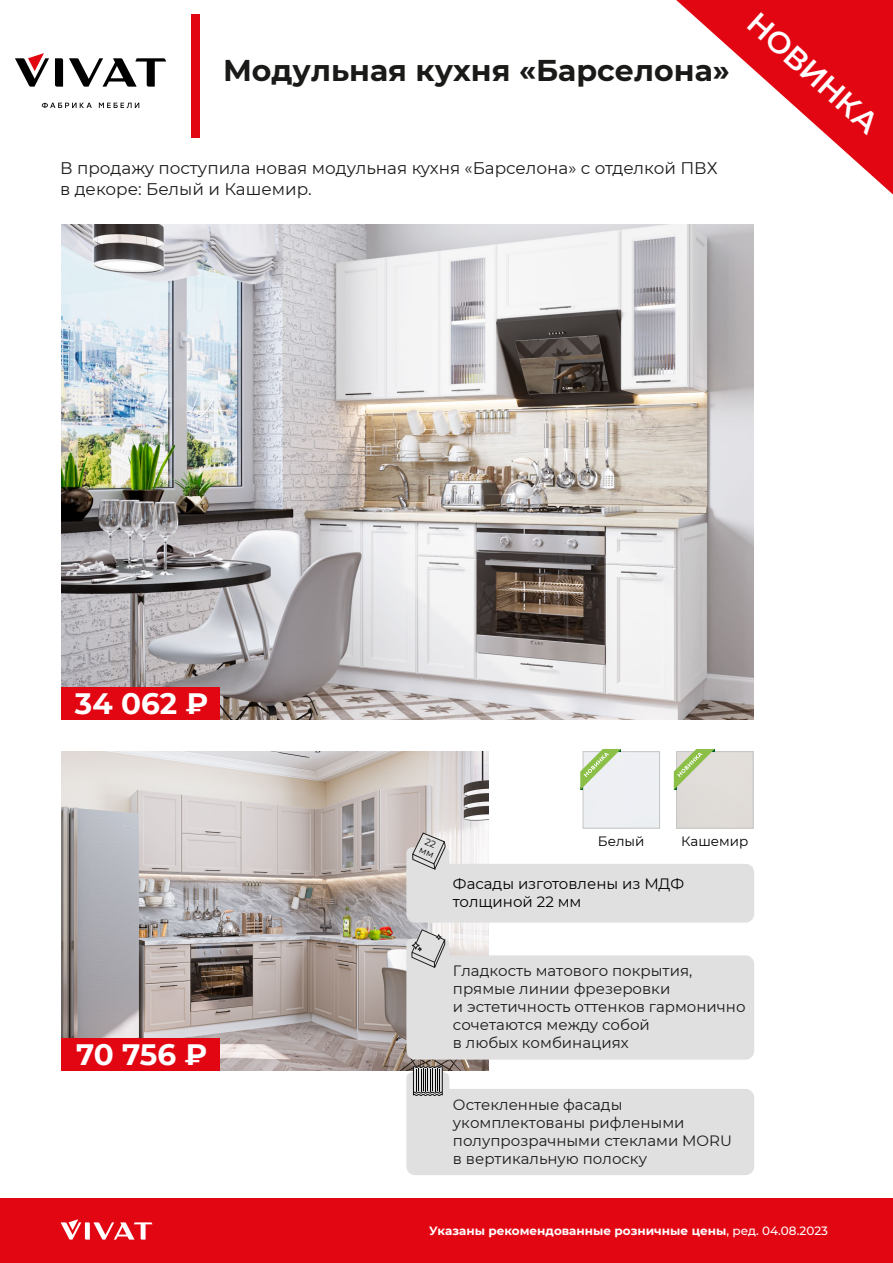
<style>
.page{position:relative;width:893px;height:1263px;background:#fff}
.page>*{position:absolute;margin:0;border:0;box-sizing:border-box;transform-origin:0 0}
.t1{font:700 30px "Montserrat";color:#1a1a18}
.t2{font:600 30px "Montserrat";color:#fff}
.t3{font:700 29.4px "Montserrat";color:#fff}
.t4{font:16.8px/21px "Montserrat";color:#1d1d1b}
.t5{font:15px/18px "Montserrat";color:#1a1a18}
.t6{font:15px/18px "Montserrat";color:#010000}
.t7{font:13.5px "Montserrat";color:#010000}
.t8{font:700 12px "Montserrat";color:#fff}
.t9{font:9.45px/9px "Montserrat";color:#010000}
.s1{font-weight:500}
</style>
<div class="page">
<div style="left:0;top:1199px;width:893px;height:64px;background:#e20613"></div>
<svg style="left:61px;top:1219px;width:91px;height:20px"></svg>
<svg style="left:676px;top:0;width:217px;height:194px"></svg>
<svg style="left:15px;top:53px;width:34px;height:34px"></svg>
<svg style="left:55px;top:58px;width:8px;height:29px"></svg>
<svg style="left:69px;top:58px;width:97px;height:29px"></svg>
<svg style="left:42px;top:103px;width:50px;height:5px"></svg>
<svg style="left:99px;top:103px;width:40px;height:5px"></svg>
<div style="left:191px;top:14px;width:8px;height:124px;background:#e20613"></div>
<img style="left:61px;top:224px;width:692px;height:496px">
<div style="left:61px;top:687px;width:159px;height:33px;background:#e20613"></div>
<img style="left:61px;top:751px;width:427px;height:320px">
<div style="left:61px;top:1038px;width:159px;height:33px;background:#e20613"></div>
<div style="left:406px;top:864px;width:348px;height:58px;background:#e1e0e1;border-radius:9px"></div>
<div style="left:406px;top:847px;width:43px;height:29px;background:#e1e0e1;border-radius:6px"></div>
<div style="left:406px;top:1089px;width:348px;height:86px;background:#e1e0e1;border-radius:9px"></div>
<div style="left:406px;top:1072px;width:43px;height:29px;background:#e1e0e1;border-radius:6px"></div>
<div style="left:406px;top:955px;width:348px;height:104px;background:#e1e0e1;border-radius:9px"></div>
<div style="left:406px;top:939px;width:43px;height:29px;background:#e1e0e1;border-radius:6px"></div>
<div style="left:676px;top:751px;width:77px;height:78px;border:1px solid #c4c5c5"></div>
<svg style="left:674px;top:749px;width:41px;height:41px;background:#c6d5ad"></svg>
<div style="left:583px;top:751px;width:77px;height:78px;border:1px solid #c4c5c5"></div>
<svg style="left:580px;top:749px;width:41px;height:41px;background:#cedfbc"></svg>
<svg style="left:412px;top:832px;width:34px;height:38px"></svg>
<svg style="left:411px;top:929px;width:34px;height:39px"></svg>
<svg style="left:413px;top:1066px;width:30px;height:30px"></svg>
<h1 class="t1" style="left:223px;top:49px;width:508px">Модульная кухня «Барселона»</h1>
<p class="t4" style="left:60px;top:157px;width:659px">В продажу поступила новая модульная кухня «Барселона» с отделкой ПВХ в декоре: Белый и Кашемир.</p>
<h1 class="t2" style="left:766px;top:2px;width:166px;rotate:42deg">НОВИНКА</h1>
<h2 class="t3" style="left:75px;top:682px;width:135px">34 062 ₽</h2>
<h2 class="t3" style="left:76px;top:1033px;width:133px">70 756 ₽</h2>
<p class="t9" style="left:426px;top:836px;width:16px;rotate:24deg">22 мм</p>
<p class="t7" style="left:598px;top:832px;width:48px">Белый</p>
<p class="t7" style="left:681px;top:832px;width:69px">Кашемир</p>
<p class="t6" style="left:453px;top:874px;width:233px">Фасады изготовлены из МДФ толщиной 22 мм</p>
<p class="t5" style="left:453px;top:961px;width:294px">Гладкость матового покрытия, прямые линии фрезеровки<br>и эстетичность оттенков гармонично сочетаются между собой<br>в любых комбинациях</p>
<p class="t5" style="left:453px;top:1095px;width:280px">Остекленные фасады укомплектованы рифлеными полупрозрачными стеклами MORU в вертикальную полоску</p>
<p class="t8" style="left:429px;top:1221px;width:400px">Указаны рекомендованные розничные цены<span class="s1">, ред. 04.08.2023</span></p>
</div>
